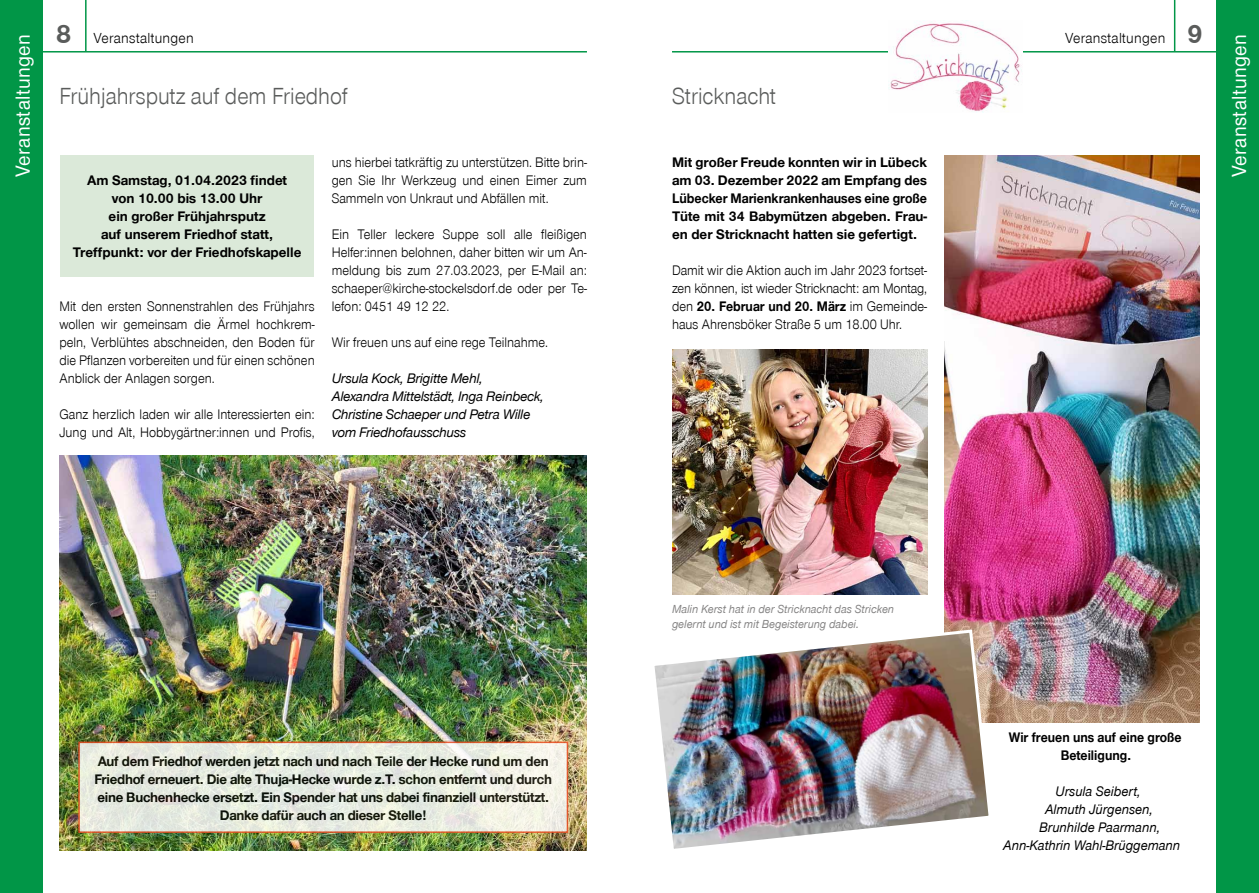
<style>
.page{position:relative;width:1259px;height:893px;background:#fff}
.page>*{position:absolute;margin:0;border:0;box-sizing:border-box;transform-origin:0 0}
.t1{font:24px "Nordkirchen Font";color:#5a5c5b;scale:.92 1}
.t2{font:500 21px "Nordkirchen Font";letter-spacing:.02em;color:#fff;scale:.95 1}
.t3{font:15px "Nordkirchen Font";letter-spacing:.02em;color:#000;scale:.95 1}
.t4{font:14.25px/18px "Nordkirchen Font";color:#000;text-align:justify;scale:.92 1}
.t5{font:700 14.25px/18px "Nordkirchen Font";letter-spacing:-.02em;color:#000;text-align:justify}
.t6{font:700 14.25px/18px "Nordkirchen Font";color:#000;text-align:center}
.t7{font:italic 500 14.25px/18px "Nordkirchen Font";letter-spacing:-.02em;color:#000}
.t8{font:italic 500 14.25px "Nordkirchen Font";color:#000;scale:.95 1}
.t9{font:700 14.25px/18px "Nordkirchen Font";color:#000;text-align:center;scale:.92 1}
.t10{font:italic 500 12px/15px "Nordkirchen Font";color:#858484;scale:.95 1}
.s1{font-weight:700;font-size:27px;color:#5a5c5b}
.s2{font-weight:700}
</style>
<div class="page">
<div style="left:60px;top:155px;width:254px;height:121px;background:#dbe9d9"></div>
<div style="left:1216px;top:0;width:43px;height:893px;background:#019647"></div>
<hr style="left:672px;top:51px;width:544px;height:2px;background:#019647">
<hr style="left:1174px;top:0;width:1px;height:51px;background:#019647">
<div style="left:0;top:0;width:43px;height:893px;background:#019647"></div>
<hr style="left:43px;top:51px;width:544px;height:2px;background:#019647">
<hr style="left:85px;top:0;width:2px;height:51px;background:#019647">
<img style="left:60px;top:456px;width:527px;height:394px">
<svg style="left:81px;top:745px;width:484px;height:85px;background:#e9ece2"></svg>
<div style="left:78px;top:742px;width:490px;height:91px;border:2px solid #e94d23"></div>
<img style="left:944px;top:155px;width:255px;height:567px">
<img style="left:672px;top:349px;width:255px;height:245px">
<img style="left:654px;top:628px;width:339px;height:221px">
<img style="left:889px;top:22px;width:134px;height:91px">
<p class="t3" style="left:56px;top:29px;width:146px"><span class="s1">8</span> Veranstaltungen</p>
<p class="t3" style="left:1065px;top:29px;width:146px">Veranstaltungen <span class="s1">9</span></p>
<h2 class="t2" style="left:10px;top:177px;width:152px;rotate:-90deg">Veranstaltungen</h2>
<h2 class="t2" style="left:1226px;top:177px;width:152px;rotate:-90deg">Veranstaltungen</h2>
<h1 class="t1" style="left:60px;top:83px;width:315px">Frühjahrsputz auf dem Friedhof</h1>
<h1 class="t1" style="left:672px;top:83px;width:115px">Stricknacht</h1>
<p class="t5" style="left:672px;top:153px;width:257px">Mit großer Freude konnten wir in Lübeck am 03. Dezember 2022 am Empfang des Lübecker Marienkrankenhauses eine große Tüte mit 34 Babymützen abgeben. Frau&shy;en der Stricknacht hatten sie gefertigt.</p>
<p class="t4" style="left:672px;top:261px;width:279px">Damit wir die Aktion auch im Jahr 2023 fortset&shy;zen können, ist wieder Stricknacht: am Montag, den <span class="s2">20. Februar und 20. März</span> im Gemeinde&shy;haus Ahrensböker Straße 5 um 18.00 Uhr.</p>
<p class="t4" style="left:332px;top:153px;width:279px">uns hierbei tatkräftig zu unterstützen. Bitte brin&shy;gen Sie Ihr Werkzeug und einen Eimer zum Sammeln von Unkraut und Abfällen mit.</p>
<p class="t4" style="left:332px;top:225px;width:279px">Ein Teller leckere Suppe soll alle fleißigen Helfer:innen belohnen, daher bitten wir um An&shy;meldung bis zum 27.03.2023, per E-Mail an: schaeper@kirche-stockelsdorf.de oder per Te&shy;lefon: 0451 49 12 22.</p>
<p class="t4" style="left:332px;top:333px;width:237px">Wir freuen uns auf eine rege Teilnahme.</p>
<p class="t7" style="left:332px;top:369px;width:214px">Ursula Kock, Brigitte Mehl,<br>Alexandra Mittelstädt, Inga Reinbeck,<br>Christine Schaeper und Petra Wille vom Friedhofausschuss</p>
<p class="t6" style="left:73px;top:171px;width:230px">Am Samstag, 01.04.2023 findet<br>von 10.00 bis 13.00 Uhr<br>ein großer Frühjahrsputz<br>auf unserem Friedhof statt,<br>Treffpunkt: vor der Friedhofskapelle</p>
<p class="t4" style="left:60px;top:297px;width:279px">Mit den ersten Sonnenstrahlen des Frühjahrs wollen wir gemeinsam die Ärmel hochkrem&shy;peln, Verblühtes abschneiden, den Boden für die Pflanzen vorbereiten und für einen schönen Anblick der Anlagen sorgen.</p>
<p class="t4" style="left:60px;top:405px;width:279px">Ganz herzlich laden wir alle Interessierten ein:<br>Jung und Alt, Hobbygärtner:innen und Profis,</p>
<p class="t5" style="left:94px;top:752px;width:459px;text-align:center">Auf dem Friedhof werden jetzt nach und nach Teile der Hecke rund um den Friedhof erneuert. Die alte Thuja-Hecke wurde z.T. schon entfernt und durch eine Buchenhecke ersetzt. Ein Spender hat uns dabei finanziell unterstützt.<br>Danke dafür auch an dieser Stelle!</p>
<p class="t10" style="left:672px;top:601px;width:235px">Malin Kerst hat in der Stricknacht das Stricken gelernt und ist mit Begeisterung dabei.</p>
<p class="t9" style="left:1008px;top:728px;width:189px">Wir freuen uns auf eine große<br>Beteiligung.</p>
<p class="t8" style="left:1055px;top:783px;width:91px">Ursula Seibert,</p>
<p class="t8" style="left:1045px;top:801px;width:115px">Almuth Jürgensen,</p>
<p class="t8" style="left:1039px;top:819px;width:129px">Brunhilde Paarmann,</p>
<p class="t8" style="left:1003px;top:837px;width:188px">Ann-Kathrin Wahl-Brüggemann</p>
</div>
